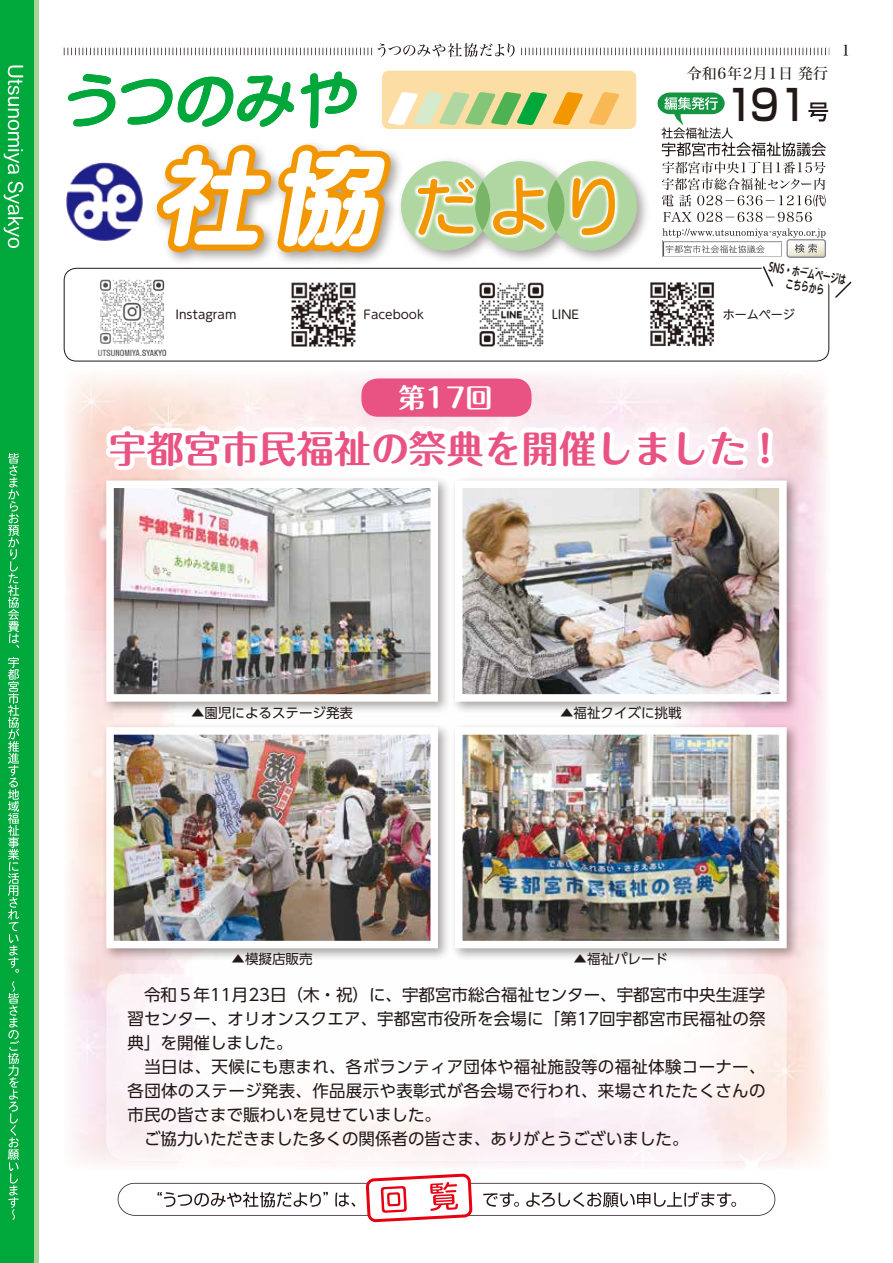
<style>
.page{position:relative;width:893px;height:1263px;background:#fff}
.page>*{position:absolute;margin:0;border:0;box-sizing:border-box;transform-origin:0 0}
.t1{font:63px "Seurat Pro DB";color:#f39700}
.t2{font:500 42px "Shin Go Pro";color:#221815;scale:.9 1}
.t3{font:700 37.5px "Maru Fo Pro";color:#e95383}
.t4{font:700 27px "Maru Fo Pro";color:#fff}
.t5{font:16.5px/24px "UD Shin Go Pro";letter-spacing:.01em;color:#221815}
.t6{font:15px "Hira Min Std N W4";letter-spacing:.05em;color:#221815}
.t7{font:13.5px "UD Shin Go Pro";color:#221815}
.t8{font:12px "UD Shin M Go Pr 6 N";color:#221815}
.t9{font:700 12px/13.5px "UD Shin M Go Pr 6 N De";color:#221815;text-align:center;scale:.65 1}
.s1{font-family:"Seurat Pro B";font-style:italic;font-size:106.35px;color:#fff}
</style>
<div class="page">
<svg style="left:64px;top:43px;width:765px;height:14px"></svg>
<div style="left:0;top:0;width:34px;height:1263px;background:#00a73b"></div>
<hr style="left:34px;top:0;width:4px;height:1263px;background:#a7d397">
<img style="left:66px;top:162px;width:65px;height:79px">
<div style="left:382px;top:71px;width:254px;height:58px;background:#fcdda4;border-radius:7px"></div>
<svg style="left:389px;top:92px;width:158px;height:27px"></svg>
<svg style="left:554px;top:92px;width:29px;height:27px"></svg>
<svg style="left:590px;top:92px;width:29px;height:27px"></svg>
<svg style="left:657px;top:92px;width:171px;height:64px"></svg>
<svg style="left:68px;top:72px;width:289px;height:56px"></svg>
<img style="left:131px;top:174px;width:8px;height:94px">
<svg style="left:139px;top:144px;width:220px;height:124px"></svg>
<img style="left:359px;top:119px;width:333px;height:149px">
<svg style="left:8px;top:453px;width:11px;height:767px"></svg>
<svg style="left:4px;top:65px;width:19px;height:183px"></svg>
<svg style="left:118px;top:1174px;width:657px;height:48px"></svg>
<div style="left:64px;top:268px;width:765px;height:93px;border:1px solid #221815;border-radius:12px"></div>
<img style="left:98px;top:279px;width:69px;height:76px">
<img style="left:291px;top:283px;width:64px;height:64px">
<img style="left:479px;top:283px;width:64px;height:64px">
<img style="left:651px;top:283px;width:11px;height:64px">
<svg style="left:662px;top:162px;width:190px;height:194px"></svg>
<svg style="left:101px;top:373px;width:677px;height:105px"></svg>
<div style="left:361px;top:378px;width:170px;height:39px;background:#e95383;border-radius:16px"></div>
<div style="left:102px;top:476px;width:349px;height:239px;background:#221815;opacity:.4"></div>
<img style="left:103px;top:477px;width:339px;height:228px">
<div style="left:450px;top:476px;width:350px;height:239px;background:#221815;opacity:.4"></div>
<img style="left:451px;top:477px;width:339px;height:228px">
<div style="left:102px;top:722px;width:349px;height:240px;background:#221815;opacity:.4"></div>
<img style="left:103px;top:723px;width:339px;height:229px">
<div style="left:450px;top:722px;width:350px;height:240px;background:#221815;opacity:.4"></div>
<img style="left:451px;top:723px;width:339px;height:229px">
<h1 class="t1" style="left:152px;top:165px;width:475px"><span class="s1">社協</span>だより</h1>
<p class="t6" style="left:687px;top:63px;width:143px">令和6年2月1日発行</p>
<h2 class="t2" style="left:725px;top:71px;width:93px">191</h2>
<p class="t6" style="left:841px;top:39px;width:10px">1</p>
<p class="t9" style="left:770px;top:259px;width:122px;rotate:10deg">SNS・ホームページはこちらから</p>
<p class="t8" style="left:175px;top:305px;width:63px">Instagram</p>
<p class="t8" style="left:364px;top:305px;width:62px">Facebook</p>
<p class="t8" style="left:552px;top:305px;width:29px">LINE</p>
<p class="t8" style="left:723px;top:305px;width:73px">ホームページ</p>
<h3 class="t4" style="left:398px;top:376px;width:96px">第17回</h3>
<h3 class="t3" style="left:109px;top:418px;width:677px">宇都宮市民福祉の祭典を開催しました！</h3>
<p class="t7" style="left:191px;top:702px;width:163px">▲園児によるステージ発表</p>
<p class="t7" style="left:560px;top:702px;width:123px">▲福祉クイズに挑戦</p>
<p class="t7" style="left:232px;top:948px;width:82px">▲模擬店販売</p>
<p class="t7" style="left:574px;top:948px;width:96px">▲福祉パレード</p>
<p class="t5" style="left:128px;top:982px;width:639px">　令和５年11月23日（木・祝）に、宇都宮市総合福祉センター、宇都宮市中央生涯学習センター、オリオンスクエア、宇都宮市役所を会場に「第17回宇都宮市民福祉の祭典」を開催しました。<br>　当日は、天候にも恵まれ、各ボランティア団体や福祉施設等の福祉体験コーナー、各団体のステージ発表、作品展示や表彰式が各会場で行われ、来場されたたくさんの市民の皆さまで賑わいを見せていました。<br>　ご協力いただきました多くの関係者の皆さま、ありがとうございました。</p>
</div>
